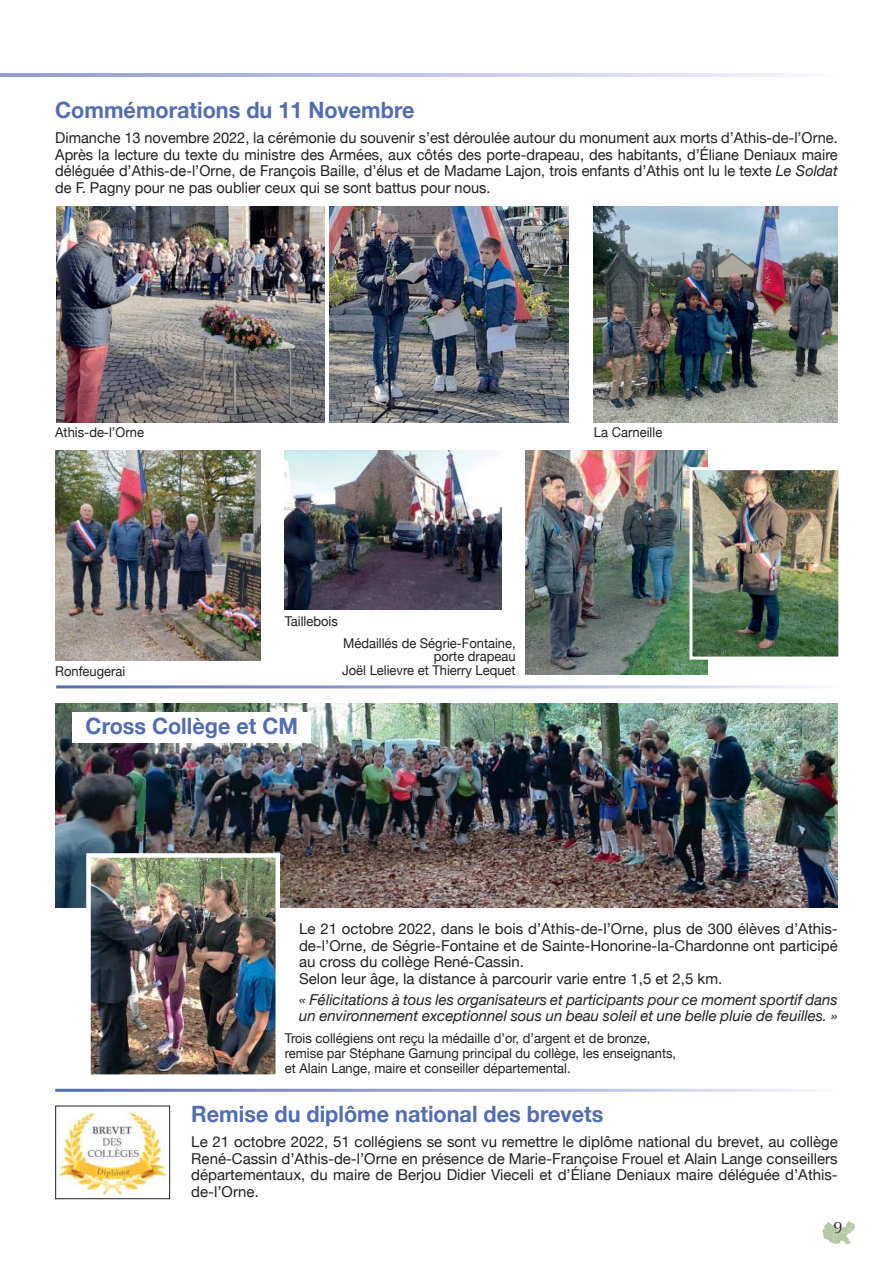
<style>
.page{position:relative;width:893px;height:1263px;background:#fff}
.page>*{position:absolute;margin:0;border:0;box-sizing:border-box;transform-origin:0 0}
.t1{font:700 22.5px "Helvetica Neue";color:#526cb3;scale:.96 1}
.t2{font:16.5px "Optima";color:#231f20}
.t3{font:15px/16.5px "Helvetica Neue";color:#231f20;text-align:justify}
.t4{font:italic 15px/16.5px "Helvetica Neue";color:#231f20}
.t5{font:13.5px/15px "Helvetica Neue";color:#231f20;scale:.96 1}
.s1{font-style:italic}
</style>
<div class="page">
<img style="left:525px;top:451px;width:182px;height:224px">
<img style="left:827px;top:1221px;width:26px;height:9px">
<svg style="left:0;top:74px;width:799px;height:3px;background:#c0c5e3"></svg>
<img style="left:330px;top:206px;width:238px;height:216px">
<img style="left:56px;top:206px;width:269px;height:216px">
<img style="left:56px;top:451px;width:205px;height:209px">
<img style="left:285px;top:451px;width:217px;height:159px">
<img style="left:55px;top:704px;width:783px;height:203px">
<img style="left:91px;top:858px;width:184px;height:216px">
<div style="left:86px;top:853px;width:194px;height:226px;border:4px solid #fff"></div>
<div style="left:72px;top:712px;width:239px;height:31px;background:#fff"></div>
<img style="left:57px;top:1108px;width:111px;height:88px">
<div style="left:55px;top:1106px;width:115px;height:93px;border:1px solid #231f20"></div>
<img style="left:594px;top:206px;width:244px;height:216px">
<img style="left:693px;top:471px;width:144px;height:185px">
<div style="left:689px;top:467px;width:152px;height:193px;border:3px solid #fff"></div>
<h1 class="t1" style="left:55px;top:96px;width:376px">Commémorations du 11 Novembre</h1>
<p class="t3" style="left:55px;top:129px;width:784px">Dimanche 13 novembre 2022, la cérémonie du souvenir s’est déroulée autour du monument aux morts d’Athis-de-l’Orne.<br>Après la lecture du texte du ministre des Armées, aux côtés des porte-drapeau, des habitants, d’Éliane Deniaux maire déléguée d’Athis-de-l’Orne, de François Baille, d’élus et de Madame Lajon, trois enfants d’Athis ont lu le texte <span class="s1">Le Soldat </span>de F. Pagny pour ne pas oublier ceux qui se sont battus pour nous.</p>
<p class="t5" style="left:55px;top:424px;width:94px">Athis-de-l’Orne</p>
<p class="t5" style="left:594px;top:424px;width:73px">La Carneille</p>
<p class="t5" style="left:285px;top:614px;width:57px">Taillebois</p>
<p class="t5" style="left:343px;top:636px;width:181px;line-height:13.5px;text-align:right">Médaillés de Ségrie-Fontaine, porte drapeau</p>
<p class="t5" style="left:55px;top:664px;width:74px">Ronfeugerai</p>
<p class="t5" style="left:342px;top:662px;width:182px">Joël Lelievre et Thierry Lequet</p>
<h1 class="t1" style="left:86px;top:712px;width:223px">Cross Collège et CM</h1>
<p class="t3" style="left:299px;top:921px;width:540px;text-align:left">Le 21 octobre 2022, dans le bois d’Athis-de-l’Orne, plus de 300 élèves d’Athis&shy;de-l’Orne, de Ségrie-Fontaine et de Sainte-Honorine-la-Chardonne ont participé au cross du collège René-Cassin.<br>Selon leur âge, la distance à parcourir varie entre 1,5 et 2,5 km.</p>
<p class="t4" style="left:299px;top:991px;width:540px">« Félicitations à tous les organisateurs et participants pour ce moment sportif dans un environnement exceptionnel sous un beau soleil et une belle pluie de feuilles. »</p>
<p class="t5" style="left:285px;top:1030px;width:409px">Trois collégiens ont reçu la médaille d’or, d’argent et de bronze, remise par Stéphane Garnung principal du collège, les enseignants, et Alain Lange, maire et conseiller départemental.</p>
<h1 class="t1" style="left:191px;top:1100px;width:431px">Remise du diplôme national des brevets</h1>
<p class="t3" style="left:191px;top:1133px;width:648px">Le 21 octobre 2022, 51 collégiens se sont vu remettre le diplôme national du brevet, au collège René-Cassin d’Athis-de-l’Orne en présence de Marie-Françoise Frouel et Alain Lange conseillers départementaux, du maire de Berjou Didier Vieceli et d’Éliane Deniaux maire déléguée d’Athis&shy;de-l’Orne.</p>
<p class="t2" style="left:833px;top:1218px;width:11px">9</p>
</div>
